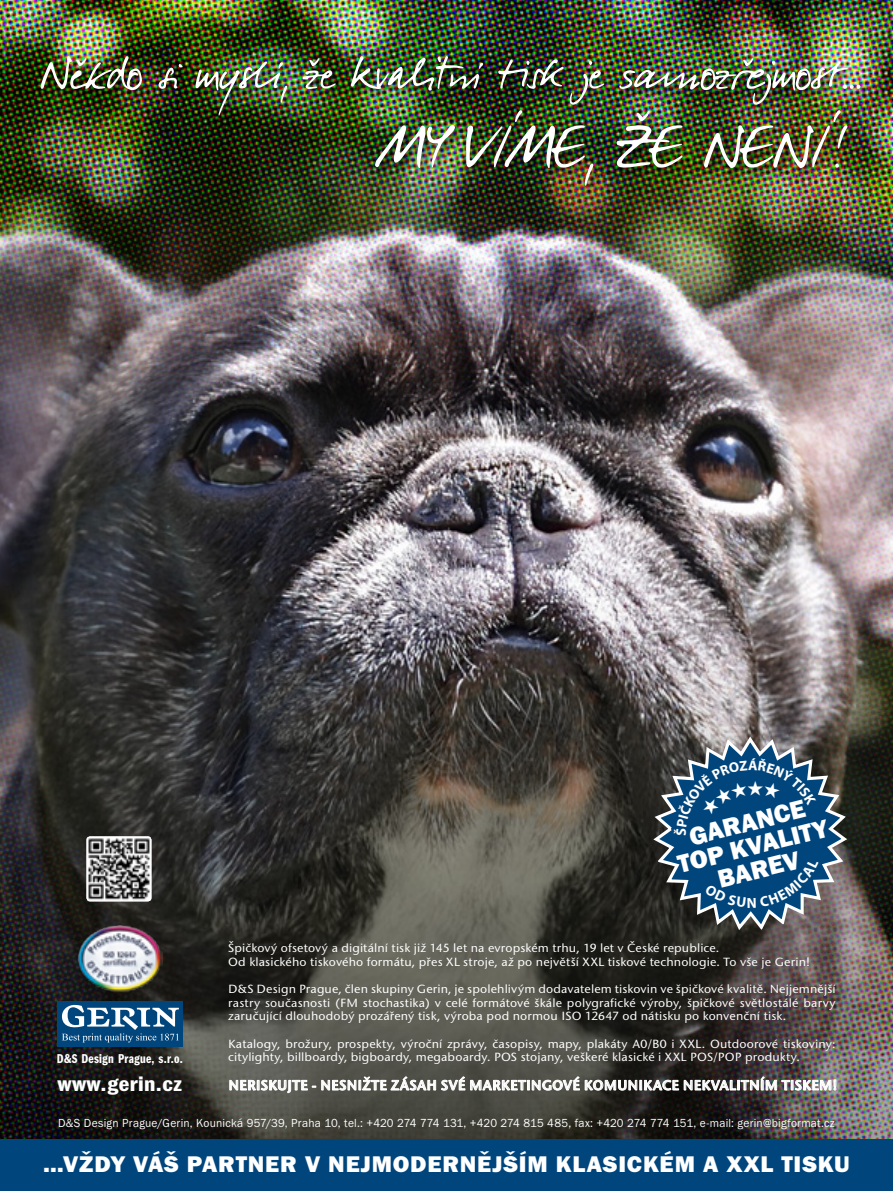
<style>
.page{position:relative;width:893px;height:1191px;background:#fff}
.page>*{position:absolute;margin:0;border:0;box-sizing:border-box;transform-origin:0 0}
.t1{font:26.1px/24px "Franklin Got Itc TCE Hea";color:#fff;text-align:center}
.t2{font:23.4px "Franklin Got Itc TCE Hea";letter-spacing:.035em;color:#fff}
.t3{font:21.6px "Franklin Got Itc TCE Dem Com";letter-spacing:.015em;color:#fff;scale:1.28 1}
.t4{font:14.1px "Stone San Itc TCE Sem";letter-spacing:.02em;color:#fff}
.t5{font:13.35px "Franklin Got Itc TCE Dem Com";letter-spacing:.015em;color:#fff;scale:1.05 1}
.t6{font:12.15px "Franklin Got Itc TCE Boo";letter-spacing:.02em;color:#fff;scale:.95 1}
.t7{font:500 12px/13.6px "Stone San Itc TCE";letter-spacing:.01em;color:#fff;text-align:justify}
</style>
<div class="page">
<img style="left:0;top:0;width:893px;height:1139px">
<div style="left:0;top:1139px;width:893px;height:52px;background:#00467d"></div>
<img style="left:86px;top:836px;width:65px;height:65px">
<img style="left:229px;top:1072px;width:608px;height:21px">
<img style="left:77px;top:925px;width:85px;height:68px">
<div style="left:57px;top:1001px;width:126px;height:45px;background:#00467d"></div>
<svg style="left:62px;top:1005px;width:117px;height:37px"></svg>
<div style="left:36px;top:52px;width:835px;height:74px;background:#000;opacity:.75"></div>
<svg style="left:158px;top:64px;width:25px;height:25px"></svg>
<img style="left:41px;top:56px;width:101px;height:34px">
<div style="left:370px;top:106px;width:488px;height:90px;background:#000;opacity:.75"></div>
<img style="left:195px;top:56px;width:409px;height:130px">
<img style="left:616px;top:58px;width:244px;height:110px">
<svg style="left:650px;top:733px;width:200px;height:200px;background:#2d5370"></svg>
<p class="t1" style="left:670px;top:830px;width:156px;rotate:-14deg">GARANCE<br>TOP KVALITY<br>BAREV</p>
<p class="t7" style="left:228px;top:941px;width:493px">Špičkový ofsetový a digitální tisk již 145 let na evropském trhu, 19 let v České republice.</p>
<p class="t7" style="left:228px;top:954px;width:584px">Od klasického tiskového formátu, přes XL stroje, až po největší XXL tiskové technologie. To vše je Gerin!</p>
<p class="t7" style="left:228px;top:982px;width:609px">D&amp;S Design Prague, člen skupiny Gerin, je spolehlivým dodavatelem tiskovin ve špičkové kvalitě. Nejjemnější rastry současnosti (FM stochastika) v celé formátové škále polygrafické výroby, špičkové světlostálé barvy zaručující dlouhodobý prozářený tisk, výroba pod normou ISO 12647 od nátisku po konvenční tisk.</p>
<p class="t7" style="left:228px;top:1036px;width:609px">Katalogy, brožury, prospekty, výroční zprávy, časopisy, mapy, plakáty A0/B0 i XXL. Outdoorové tiskoviny: citylighty, billboardy, bigboardy, megaboardy. POS stojany, veškeré klasické i XXL POS/POP produkty.</p>
<p class="t5" style="left:57px;top:1051px;width:122px">D&amp;S Design Prague, s.r.o.</p>
<p class="t3" style="left:57px;top:1071px;width:99px">www.gerin.cz</p>
<p class="t4" style="left:228px;top:1076px;width:611px">NERISKUJTE - NESNIŽTE ZÁSAH SVÉ MARKETINGOVÉ KOMUNIKACE NEKVALITNÍM TISKEM!</p>
<p class="t6" style="left:58px;top:1116px;width:819px">D&amp;S Design Prague/Gerin, Kounická 957/39, Praha 10, tel.: +420 274 774 131, +420 274 815 485, fax: +420 274 774 151, e-mail: gerin@bigformat.cz</p>
<p class="t2" style="left:43px;top:1150px;width:808px">…VŽDY VÁŠ PARTNER V NEJMODERNĚJŠÍM KLASICKÉM A XXL TISKU</p>
</div>
